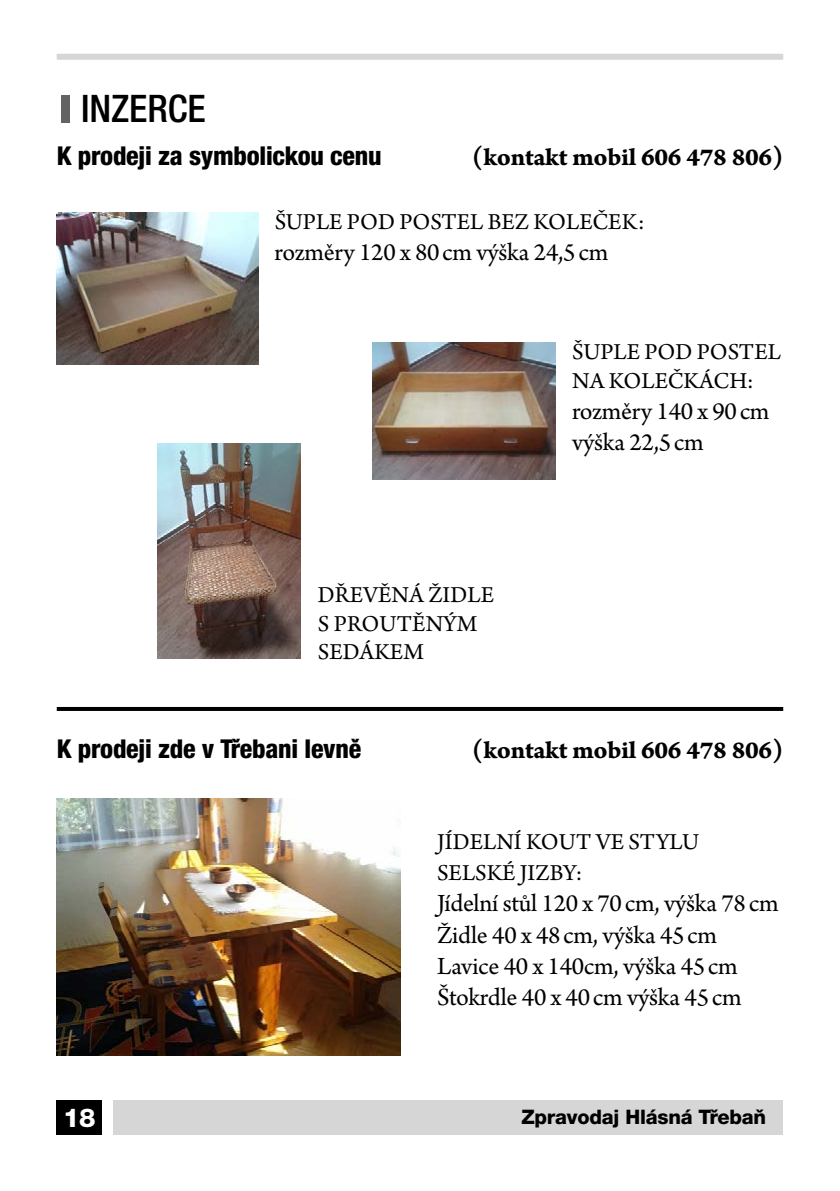
<style>
.page{position:relative;width:840px;height:1191px;background:#fff}
.page>*{position:absolute;margin:0;border:0;box-sizing:border-box;transform-origin:0 0}
.t1{font:500 condensed 38px "Helvetica Neue LT Pro";color:#000}
.t2{font:26px/31.2px "Arno Pro";letter-spacing:-.01em;color:#000}
.t3{font:800 condensed 26px "Helvetica Neue LT Pro";letter-spacing:-.01em;color:#000}
.t4{font:26px "Arno Pro Bold Caption";letter-spacing:-.01em;color:#000}
.t5{font:800 26px "Helvetica Neue LT Pro";color:#fff}
.t6{font:24px/28.8px "Arno Pro";color:#000}
.t7{font:800 20px "Helvetica Neue LT Pro";letter-spacing:-.01em;color:#000}
.s1{color:#636363}
</style>
<div class="page">
<div style="left:113px;top:1100px;width:669px;height:34px;background:#d6d6d6"></div>
<div style="left:57px;top:54px;width:725px;height:6px;background:#d6d6d6"></div>
<div style="left:57px;top:1100px;width:45px;height:34px;background:#000"></div>
<img style="left:157px;top:443px;width:143px;height:215px">
<img style="left:56px;top:213px;width:202px;height:151px">
<img style="left:373px;top:343px;width:182px;height:136px">
<img style="left:57px;top:798px;width:343px;height:257px">
<hr style="left:57px;top:707px;width:725px;height:4px;background:#000">
<h1 class="t1" style="left:57px;top:86px;width:150px"><span class="s1">I</span>INZERCE</h1>
<p class="t3" style="left:57px;top:139px;width:326px">K prodeji za symbolickou cenu</p>
<p class="t4" style="left:472px;top:141px;width:312px">(kontakt mobil 606 478 806)</p>
<p class="t6" style="left:274px;top:209px;width:371px">ŠUPLE POD POSTEL BEZ KOLEČEK:</p>
<p class="t2" style="left:274px;top:238px;width:335px">rozměry 120 x 80cm výška 24,5cm</p>
<p class="t6" style="left:318px;top:581px;width:177px">DŘEVĚNÁ ŽIDLE<br>S PROUTĚNÝM<br>SEDÁKEM</p>
<p class="t6" style="left:572px;top:339px;width:210px">ŠUPLE POD POSTEL<br>NA KOLEČKÁCH:</p>
<p class="t2" style="left:571px;top:397px;width:199px">rozměry 140 x 90cm výška 22,5cm</p>
<p class="t3" style="left:57px;top:732px;width:306px">K prodeji zde v Třebani levně</p>
<p class="t4" style="left:472px;top:734px;width:312px">(kontakt mobil 606 478 806)</p>
<p class="t6" style="left:437px;top:827px;width:263px;line-height:31.2px">JÍDELNÍ KOUT VE STYLU<br>SELSKÉ JIZBY:</p>
<p class="t2" style="left:437px;top:889px;width:343px">Jídelní stůl 120 x 70cm, výška 78cm<br>Židle 40 x 48cm, výška 45cm<br>Lavice 40 x 140cm, výška 45cm<br>Štokrdle 40 x 40cm výška 45cm</p>
<p class="t5" style="left:63px;top:1101px;width:34px">18</p>
<p class="t7" style="left:521px;top:1105px;width:246px">Zpravodaj Hlásná Třebaň</p>
</div>
